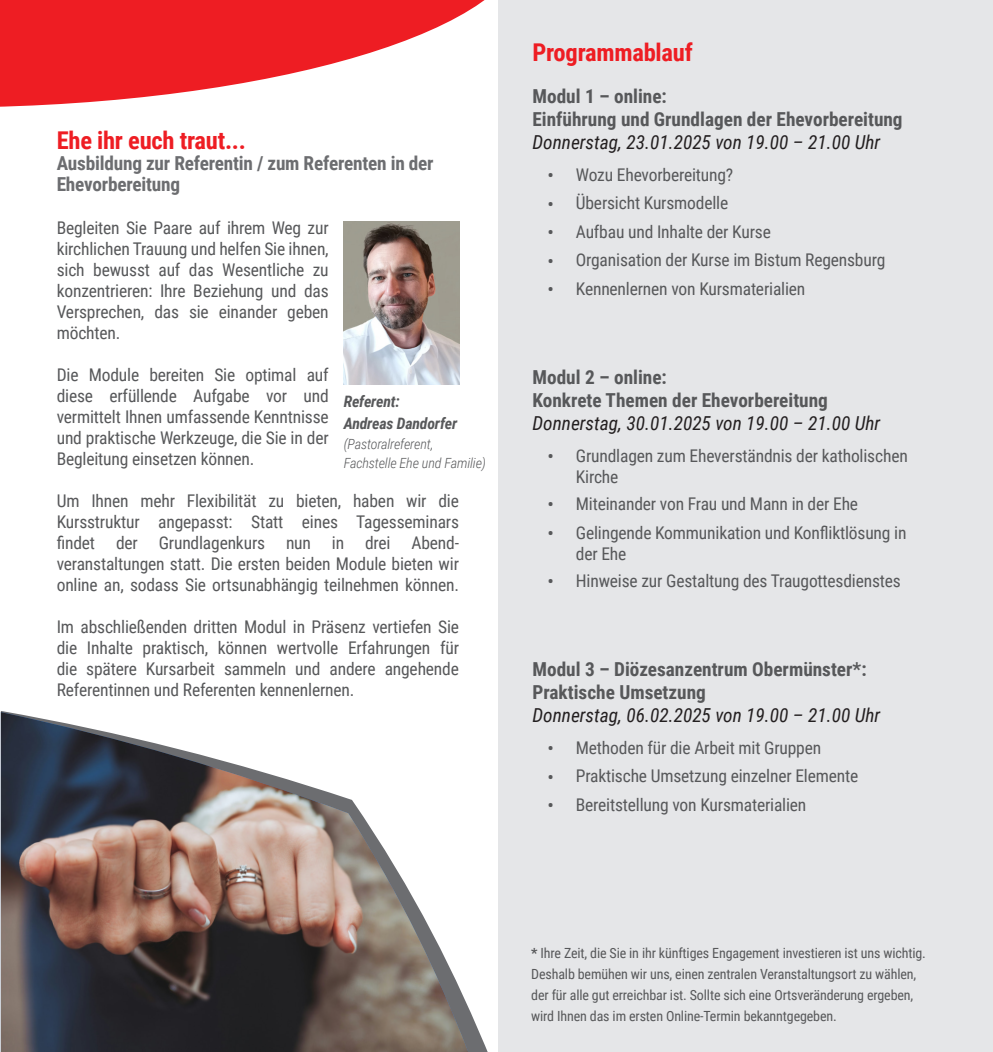
<style>
.page{position:relative;width:993px;height:1052px;background:#fff}
.page>*{position:absolute;margin:0;border:0;box-sizing:border-box;transform-origin:0 0}
.t1{font:700 24.5px "Roboto Condensed";letter-spacing:-.01em;color:#ee1d23}
.t2{font:700 19.25px/23.1px "Roboto Condensed";color:#57585a}
.t3{font:italic 19.25px "Roboto Condensed";color:#231f20}
.t4{font:700 19.25px/21px "Roboto Condensed";letter-spacing:-.01em;color:#6c6d70}
.t5{font:19.25px "Roboto Condensed";color:#57585a}
.t6{font:17.5px/21px "Roboto Condensed";letter-spacing:-.01em;color:#57585a;text-align:justify}
.t7{font:italic 700 15.75px "Roboto Condensed";letter-spacing:-.01em;color:#57585a}
.t8{font:14px/21px "Roboto Condensed";letter-spacing:-.01em;color:#57585a}
.t9{font:italic 300 14px/19.2px "Roboto Condensed";letter-spacing:-.01em;color:#57585a}
.s1{font-weight:700}
</style>
<div class="page">
<div style="left:498px;top:0;width:494px;height:1052px;background:#e5e6e8"></div>
<svg style="left:0;top:0;width:485px;height:107px;fill:#ee1d23"></svg>
<img style="left:1px;top:712px;width:467px;height:340px">
<img style="left:343px;top:221px;width:116px;height:163px">
<p class="t1" style="left:57px;top:123px;width:191px">Ehe ihr euch traut...</p>
<p class="t4" style="left:57px;top:152px;width:378px">Ausbildung zur Referentin / zum Referenten in der<br>Ehevorbereitung</p>
<p class="t6" style="left:57px;top:217px;width:273px">Begleiten Sie Paare auf ihrem Weg zur kirchlichen Trauung und helfen Sie ihnen, sich bewusst auf das Wesentliche zu konzentrieren: Ihre Beziehung und das Versprechen, das sie einander geben möchten.</p>
<p class="t6" style="left:57px;top:364px;width:273px">Die Module bereiten Sie optimal auf diese erfüllende Aufgabe vor und vermittelt Ihnen umfassende Kenntnisse und praktische Werkzeuge, die Sie in der Begleitung einsetzen können.</p>
<p class="t6" style="left:57px;top:490px;width:404px">Um Ihnen mehr Flexibilität zu bieten, haben wir die Kursstruktur angepasst: Statt eines Tagesseminars findet der Grundlagenkurs nun in drei Abend&shy;veranstaltungen statt. Die ersten beiden Module bieten wir online an, sodass Sie ortsunabhängig teilnehmen können.</p>
<p class="t6" style="left:57px;top:616px;width:403px">Im abschließenden dritten Modul in Präsenz vertiefen Sie die Inhalte praktisch, können wertvolle Erfahrungen für die spätere Kursarbeit sammeln und andere angehende Referentinnen und Referenten kennenlernen.</p>
<p class="t7" style="left:343px;top:390px;width:57px">Referent:</p>
<p class="t7" style="left:343px;top:413px;width:115px">Andreas Dandorfer</p>
<p class="t9" style="left:343px;top:433px;width:144px">(Pastoralreferent,<br>Fachstelle Ehe und Familie)</p>
<p class="t1" style="left:532px;top:35px;width:162px">Programmablauf</p>
<p class="t2" style="left:532px;top:83px;width:371px">Modul 1 – online:<br>Einführung und Grundlagen der Ehevorbereitung</p>
<p class="t3" style="left:532px;top:128px;width:349px">Donnerstag, 23.01.2025 von 19.00 – 21.00 Uhr</p>
<p class="t5" style="left:547px;top:162px;width:8px">•</p>
<p class="t6" style="left:575px;top:164px;width:159px">Wozu Ehevorbereitung?</p>
<p class="t5" style="left:547px;top:190px;width:8px">•</p>
<p class="t6" style="left:575px;top:192px;width:154px">Übersicht Kursmodelle</p>
<p class="t5" style="left:547px;top:219px;width:8px">•</p>
<p class="t6" style="left:575px;top:220px;width:196px">Aufbau und Inhalte der Kurse</p>
<p class="t5" style="left:547px;top:247px;width:8px">•</p>
<p class="t6" style="left:575px;top:249px;width:311px">Organisation der Kurse im Bistum Regensburg</p>
<p class="t5" style="left:547px;top:276px;width:8px">•</p>
<p class="t6" style="left:575px;top:277px;width:231px">Kennenlernen von Kursmaterialien</p>
<p class="t2" style="left:532px;top:364px;width:297px">Modul 2 – online:<br>Konkrete Themen der Ehevorbereitung</p>
<p class="t3" style="left:532px;top:409px;width:349px">Donnerstag, 30.01.2025 von 19.00 – 21.00 Uhr</p>
<p class="t5" style="left:547px;top:443px;width:8px">•</p>
<p class="t6" style="left:575px;top:445px;width:333px">Grundlagen zum Eheverständnis der katholischen<br>Kirche</p>
<p class="t5" style="left:547px;top:491px;width:8px">•</p>
<p class="t6" style="left:575px;top:493px;width:284px">Miteinander von Frau und Mann in der Ehe</p>
<p class="t5" style="left:547px;top:519px;width:8px">•</p>
<p class="t6" style="left:575px;top:521px;width:332px">Gelingende Kommunikation und Konfliktlösung in der Ehe</p>
<p class="t5" style="left:547px;top:568px;width:8px">•</p>
<p class="t6" style="left:575px;top:569px;width:326px">Hinweise zur Gestaltung des Traugottesdienstes</p>
<p class="t2" style="left:532px;top:656px;width:335px">Modul 3 – Diözesanzentrum Obermünster*:<br>Praktische Umsetzung</p>
<p class="t3" style="left:532px;top:701px;width:349px">Donnerstag, 06.02.2025 von 19.00 – 21.00 Uhr</p>
<p class="t5" style="left:547px;top:735px;width:8px">•</p>
<p class="t6" style="left:575px;top:736px;width:247px">Methoden für die Arbeit mit Gruppen</p>
<p class="t5" style="left:547px;top:763px;width:8px">•</p>
<p class="t6" style="left:575px;top:765px;width:284px">Praktische Umsetzung einzelner Elemente</p>
<p class="t5" style="left:547px;top:792px;width:8px">•</p>
<p class="t6" style="left:575px;top:793px;width:232px">Bereitstellung von Kursmaterialien</p>
<p class="t8" style="left:531px;top:942px;width:396px"><span class="s1">*</span> Ihre Zeit, die Sie in ihr künftiges Engagement investieren ist uns wichtig.<br>Deshalb bemühen wir uns, einen zentralen Veranstaltungsort zu wählen, der für alle gut erreichbar ist. Sollte sich eine Ortsveränderung ergeben, wird Ihnen das im ersten Online-Termin bekanntgegeben.</p>
</div>
